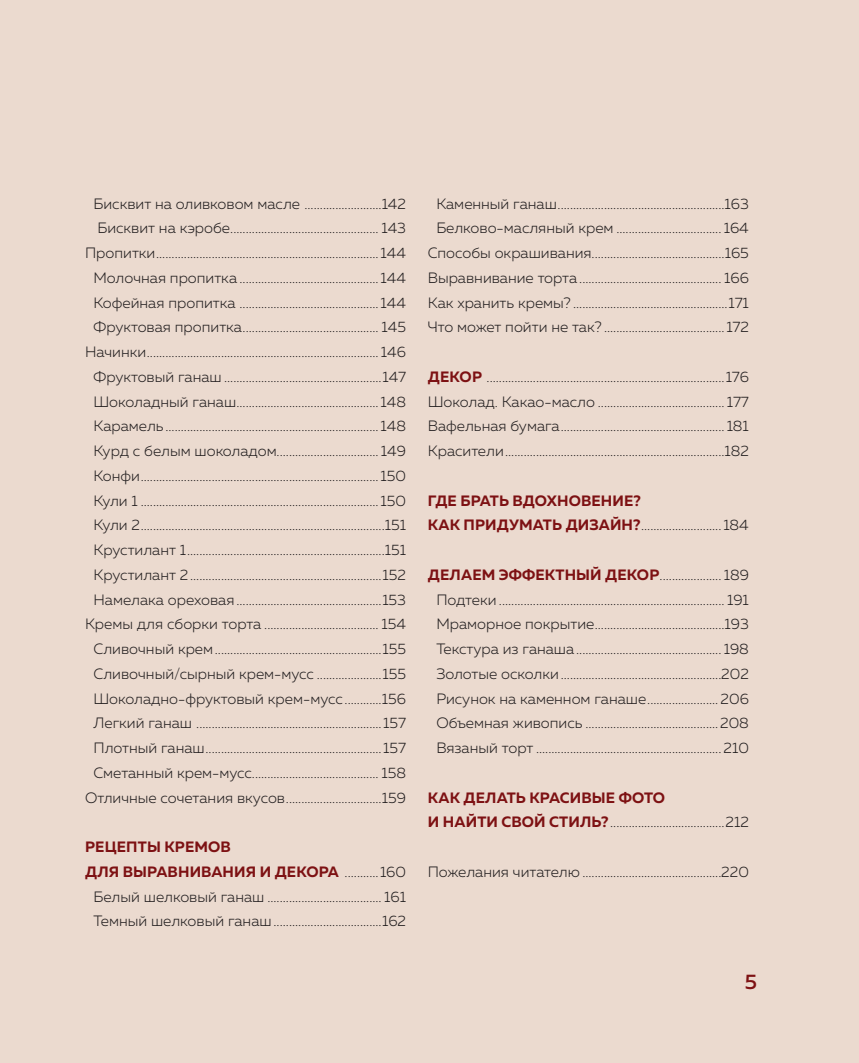
<style>
.page{position:relative;width:859px;height:1063px;background:#ebdacf}
.page>*{position:absolute;margin:0;border:0;box-sizing:border-box;transform-origin:0 0}
.t1{font:500 21px "Muller";color:#7d1113}
.t2{font:300 15px/24.8px "Muller";color:#231f20;text-align:center}
.t3{font:700 15px/24.8px "Muller";letter-spacing:.01em;color:#7d1113}
.s1{font-weight:300;color:#231f20}
.s2{font-weight:700;color:#7d1113}
</style>
<div class="page">
<p class="t2" style="left:85px;top:192px;width:323px;text-align:right">Бисквит на оливковом масле .........................142<br>Бисквит на кэробе ................................................ 143<br>Пропитки ........................................................................ 144<br>Молочная пропитка ............................................. 144<br>Кофейная пропитка ............................................. 144<br>Фруктовая пропитка ............................................ 145<br>Начинки ........................................................................... 146<br>Фруктовый ганаш ...................................................147<br>Шоколадный ганаш .............................................. 148<br>Карамель ..................................................................... 148<br>Курд с белым шоколадом................................. 149<br>Конфи ............................................................................. 150<br>Кули 1 ............................................................................. 150<br>Кули 2 ...............................................................................151<br>Крустилант 1 ................................................................151<br>Крустилант 2 ..............................................................152<br>Намелака ореховая ...............................................153<br>Кремы для сборки торта ..................................... 154<br>Сливочный крем ......................................................155<br>Сливочный/сырный крем-мусс .....................155<br>Шоколадно-фруктовый крем-мусс ............156<br>Легкий ганаш ............................................................157<br>Плотный ганаш .........................................................157<br>Сметанный крем-мусс......................................... 158<br>Отличные сочетания вкусов ...............................159</p>
<p class="t3" style="left:85px;top:834px;width:147px">РЕЦЕПТЫ КРЕМОВ</p>
<p class="t3" style="left:85px;top:859px;width:322px">ДЛЯ ВЫРАВНИВАНИЯ И ДЕКОРА <span class="s1">...........160</span></p>
<p class="t2" style="left:94px;top:885px;width:314px">Белый шелковый ганаш ..................................... 161</p>
<p class="t2" style="left:94px;top:910px;width:314px">Темный шелковый ганаш ...................................162</p>
<p class="t2" style="left:428px;top:192px;width:323px">Каменный ганаш ......................................................163<br>Белково-масляный крем .................................. 164<br>Способы окрашивания...........................................165<br>Выравнивание торта .............................................. 166<br>Как хранить кремы? ..................................................171<br>Что может пойти не так? ....................................... 172</p>
<p class="t2" style="left:428px;top:366px;width:323px;text-align:justify"><span class="s2">ДЕКОР</span> .............................................................................176<br>Шоколад. Какао-масло ......................................... 177<br>Вафельная бумага ..................................................... 181<br>Красители .......................................................................182</p>
<p class="t3" style="left:428px;top:488px;width:322px">ГДЕ БРАТЬ ВДОХНОВЕНИЕ?<br>КАК ПРИДУМАТЬ ДИЗАЙН? <span class="s1">.......................... 184</span></p>
<p class="t2" style="left:428px;top:564px;width:322px"><span class="s2">ДЕЛАЕМ ЭФФЕКТНЫЙ ДЕКОР</span> .................... 189<br>Подтеки ......................................................................... 191<br>Мраморное покрытие ..........................................193<br>Текстура из ганаша ............................................... 198<br>Золотые осколки ....................................................202<br>Рисунок на каменном ганаше ....................... 206<br>Объемная живопись ...........................................208<br>Вязаный торт ............................................................210</p>
<p class="t2" style="left:428px;top:786px;width:322px;text-align:left"><span class="s2">КАК ДЕЛАТЬ КРАСИВЫЕ ФОТО<br>И НАЙТИ СВОЙ СТИЛЬ?</span> .....................................212</p>
<p class="t2" style="left:428px;top:861px;width:323px">Пожелания читателю .............................................220</p>
<h1 class="t1" style="left:745px;top:973px;width:14px">5</h1>
</div>
